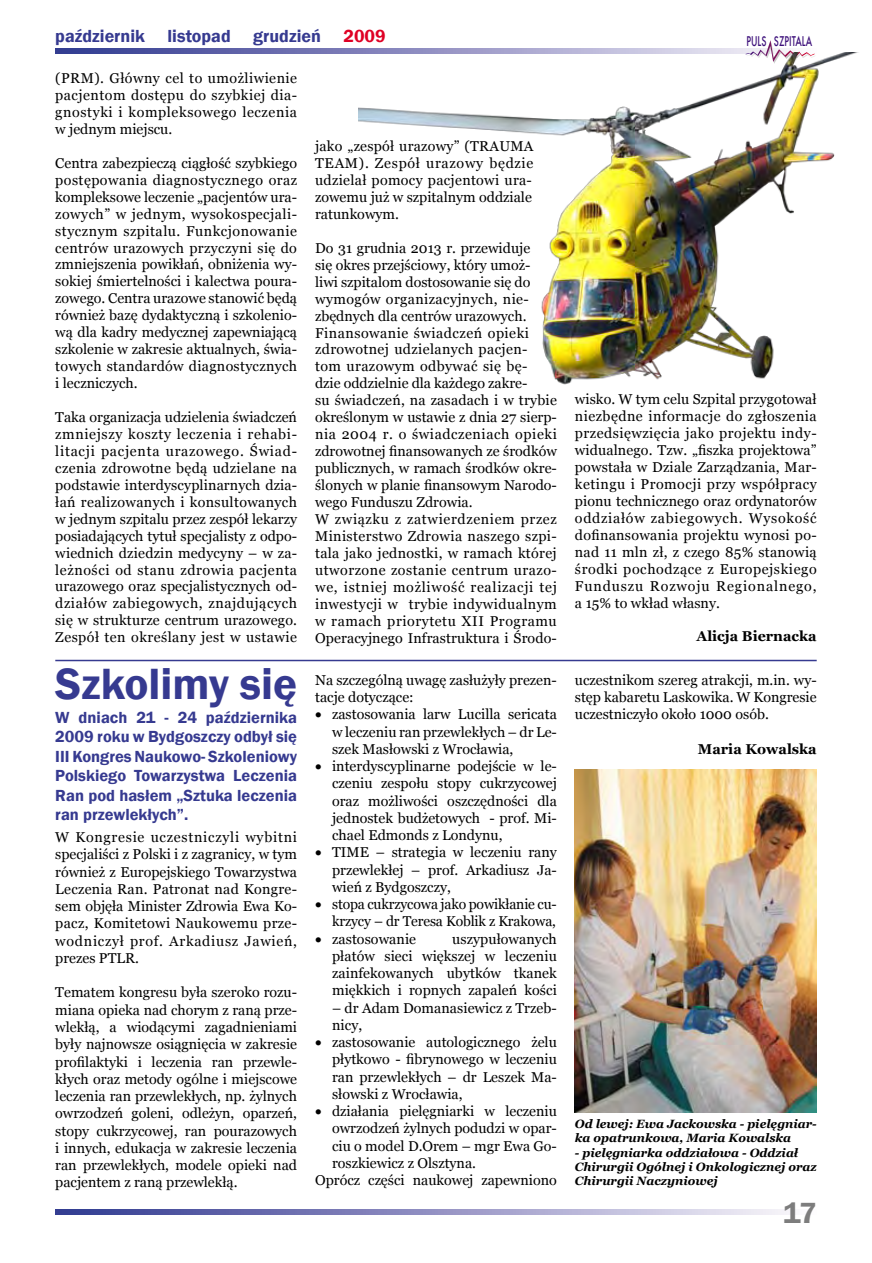
<style>
.page{position:relative;width:872px;height:1263px;background:#fff}
.page>*{position:absolute;margin:0;border:0;box-sizing:border-box;transform-origin:0 0}
.t1{font:600 45px "Franklin Gothic";color:#363a90}
.t2{font:600 30px "Franklin Gothic";color:#7d7d7d}
.t3{font:600 18px "Franklin Gothic";color:#363a90}
.t4{font:600 16.5px/19.5px "Franklin Gothic";color:#363a90;text-align:justify}
.t5{font:500 14.7px "Futura TEE";color:#3d107b;scale:.67 1}
.t6{font:14.25px/17px "Georgia";color:#000;text-align:justify}
.t7{font:14.25px/17px "Georgia";letter-spacing:.025em;color:#000}
.t8{font:700 14.25px "Georgia";color:#000}
.t9{font:italic 700 12px/14.4px "Georgia";color:#000}
.s1{color:#df0024}
</style>
<div class="page">
<svg style="left:55px;top:1210px;width:735px;height:4px;background:#9191c2"></svg>
<svg style="left:55px;top:49px;width:690px;height:4px;background:#8485bc"></svg>
<svg style="left:745px;top:40px;width:55px;height:12px"></svg>
<hr style="left:55px;top:660px;width:761px;height:1px;background:#363a90">
<img style="left:358px;top:52px;width:501px;height:333px">
<img style="left:575px;top:770px;width:241px;height:342px">
<p class="t3" style="left:55px;top:25px;width:91px">październik</p>
<p class="t3" style="left:167px;top:25px;width:65px">listopad</p>
<p class="t3" style="left:253px;top:25px;width:134px">grudzień <span class="s1">2009</span></p>
<p class="t6" style="left:55px;top:70px;width:243px">(PRM). Główny cel to umożliwienie pacjentom dostępu do szybkiej dia&shy;gnostyki i kompleksowego leczenia w jednym miejscu.</p>
<p class="t6" style="left:55px;top:154px;width:243px">Centra zabezpieczą ciągłość szybkiego postępowania diagnostycznego oraz kompleksowe leczenie „pacjentów ura&shy;zowych” w jednym, wysokospecjali&shy;stycznym szpitalu. Funkcjonowanie centrów urazowych przyczyni się do zmniejszenia powikłań, obniżenia wy&shy;sokiej śmiertelności i kalectwa poura&shy;zowego. Centra urazowe stanowić będą również bazę dydaktyczną i szkolenio&shy;wą dla kadry medycznej zapewniającą szkolenie w zakresie aktualnych, świa&shy;towych standardów diagnostycznych i leczniczych.</p>
<p class="t6" style="left:55px;top:409px;width:243px">Taka organizacja udzielenia świadczeń zmniejszy koszty leczenia i rehabi&shy;litacji pacjenta urazowego. Świad&shy;czenia zdrowotne będą udzielane na podstawie interdyscyplinarnych dzia&shy;łań realizowanych i konsultowanych w jednym szpitalu przez zespół lekarzy posiadających tytuł specjalisty z odpo&shy;wiednich dziedzin medycyny – w za&shy;leżności od stanu zdrowia pacjenta urazowego oraz specjalistycznych od&shy;działów zabiegowych, znajdujących się w strukturze centrum urazowego.<br>Zespół ten określany jest w ustawie</p>
<h1 class="t1" style="left:55px;top:656px;width:243px">Szkolimy się</h1>
<p class="t4" style="left:55px;top:708px;width:243px">W dniach 21 - 24 października 2009 roku w Bydgoszczy odbył się III Kongres Naukowo- Szkoleniowy Polskiego Towarzystwa Leczenia Ran pod hasłem „Sztuka leczenia ran przewlekłych”.</p>
<p class="t6" style="left:55px;top:828px;width:243px">W Kongresie uczestniczyli wybitni specjaliści z Polski i z zagranicy, w tym również z Europejskiego Towarzystwa Leczenia Ran. Patronat nad Kongre&shy;sem objęła Minister Zdrowia Ewa Ko&shy;pacz, Komitetowi Naukowemu prze&shy;wodniczył prof. Arkadiusz Jawień, prezes PTLR.</p>
<p class="t6" style="left:55px;top:984px;width:243px">Tematem kongresu była szeroko rozu&shy;miana opieka nad chorym z raną prze&shy;wlekłą, a wiodącymi zagadnieniami były najnowsze osiągnięcia w zakresie profilaktyki i leczenia ran przewle&shy;kłych oraz metody ogólne i miejscowe leczenia ran przewlekłych, np. żylnych owrzodzeń goleni, odleżyn, oparzeń, stopy cukrzycowej, ran pourazowych i innych, edukacja w zakresie leczenia ran przewlekłych, modele opieki nad pacjentem z raną przewlekłą.</p>
<p class="t6" style="left:315px;top:138px;width:220px">jako „zespół urazowy” (TRAUMA TEAM). Zespół urazowy będzie udzielał pomocy pacjentowi ura&shy;zowemu już w szpitalnym oddziale ratunkowym.</p>
<p class="t7" style="left:315px;top:239px;width:243px">Do 31 grudnia 2013 r. przewiduje<br>się okres przejściowy, który umoż&shy;liwi szpitalom dostosowanie się do wymogów organizacyjnych, nie&shy;zbędnych dla centrów urazowych.<br>Finansowanie świadczeń opieki zdrowotnej udzielanych pacjen&shy;tom urazowym odbywać się bę-<br>dzie oddzielnie dla każdego zakre-<br>su świadczeń, na zasadach i w trybie określonym w ustawie z dnia 27 sierp&shy;nia 2004 r. o świadczeniach opieki zdrowotnej finansowanych ze środków publicznych, w ramach środków okre&shy;ślonych w planie finansowym Narodo&shy;wego Funduszu Zdrowia.<br>W związku z zatwierdzeniem przez Ministerstwo Zdrowia naszego szpi&shy;tala jako jednostki, w ramach której utworzone zostanie centrum urazo&shy;we, istniej możliwość realizacji tej inwestycji w trybie indywidualnym w ramach priorytetu XII Programu Operacyjnego Infrastruktura i Środo-</p>
<p class="t6" style="left:315px;top:671px;width:243px">Na szczególną uwagę zasłużyły prezen&shy;tacje dotyczące:</p>
<p class="t6" style="left:332px;top:706px;width:226px;text-indent:-17px">• zastosowania larw Lucilla sericata w leczeniu ran przewlekłych – dr Le&shy;szek Masłowski z Wrocławia,</p>
<p class="t6" style="left:332px;top:757px;width:226px;text-indent:-17px">• interdyscyplinarne podejście w le&shy;czeniu zespołu stopy cukrzycowej oraz możliwości oszczędności dla jednostek budżetowych - prof. Mi&shy;chael Edmonds z Londynu,</p>
<p class="t6" style="left:332px;top:844px;width:226px;text-indent:-17px">• TIME – strategia w leczeniu rany przewlekłej – prof. Arkadiusz Ja&shy;wień z Bydgoszczy,</p>
<p class="t6" style="left:315px;top:895px;width:243px;text-align:right">• stopa cukrzycowa jako powikłanie cu&shy;krzycy – dr Teresa Koblik z Krakowa,</p>
<p class="t6" style="left:315px;top:930px;width:103px">• zastosowanie</p>
<p class="t6" style="left:332px;top:930px;width:226px;text-indent:120px">uszypułowanych płatów sieci większej w leczeniu zainfekowanych ubytków tkanek miękkich i ropnych zapaleń kości</p>
<p class="t6" style="left:332px;top:999px;width:226px">– dr Adam Domanasiewicz z Trzeb&shy;nicy,</p>
<p class="t6" style="left:332px;top:1033px;width:226px;text-indent:-17px">• zastosowanie autologicznego żelu płytkowo - fibrynowego w leczeniu ran przewlekłych – dr Leszek Ma&shy;słowski z Wrocławia,</p>
<p class="t6" style="left:315px;top:1103px;width:243px">• działania pielęgniarki w leczeniu</p>
<p class="t6" style="left:332px;top:1120px;width:226px">owrzodzeń żylnych podudzi w opar-</p>
<p class="t6" style="left:332px;top:1137px;width:226px">ciu o model D.Orem – mgr Ewa Go-</p>
<p class="t6" style="left:332px;top:1154px;width:145px">roszkiewicz z Olsztyna.</p>
<p class="t6" style="left:315px;top:1172px;width:243px">Oprócz części naukowej zapewniono</p>
<p class="t5" style="left:746px;top:32px;width:100px">PULS SZPITALA</p>
<p class="t6" style="left:575px;top:391px;width:243px">wisko. W tym celu Szpital przygotował niezbędne informacje do zgłoszenia przedsięwzięcia jako projektu indy&shy;widualnego. Tzw. „fiszka projektowa” powstała w Dziale Zarządzania, Mar&shy;ketingu i Promocji przy współpracy pionu technicznego oraz ordynatorów oddziałów zabiegowych. Wysokość dofinansowania projektu wynosi po&shy;nad 11 mln zł, z czego 85% stanowią środki pochodzące z Europejskiego Funduszu Rozwoju Regionalnego, a 15% to wkład własny.</p>
<p class="t8" style="left:696px;top:628px;width:122px">Alicja Biernacka</p>
<p class="t6" style="left:575px;top:671px;width:243px">uczestnikom szereg atrakcji, m.in. wy&shy;stęp kabaretu Laskowika. W Kongresie uczestniczyło około 1000 osób.</p>
<p class="t8" style="left:698px;top:741px;width:120px">Maria Kowalska</p>
<p class="t9" style="left:575px;top:1116px;width:243px">Od lewej: Ewa Jackowska - pielęgniar&shy;ka opatrunkowa, Maria Kowalska</p>
<p class="t9" style="left:575px;top:1145px;width:243px">- pielęgniarka oddziałowa - Oddział<br>Chirurgii Ogólnej i Onkologicznej oraz<br>Chirurgii Naczyniowej</p>
<h2 class="t2" style="left:783px;top:1195px;width:35px">17</h2>
</div>
